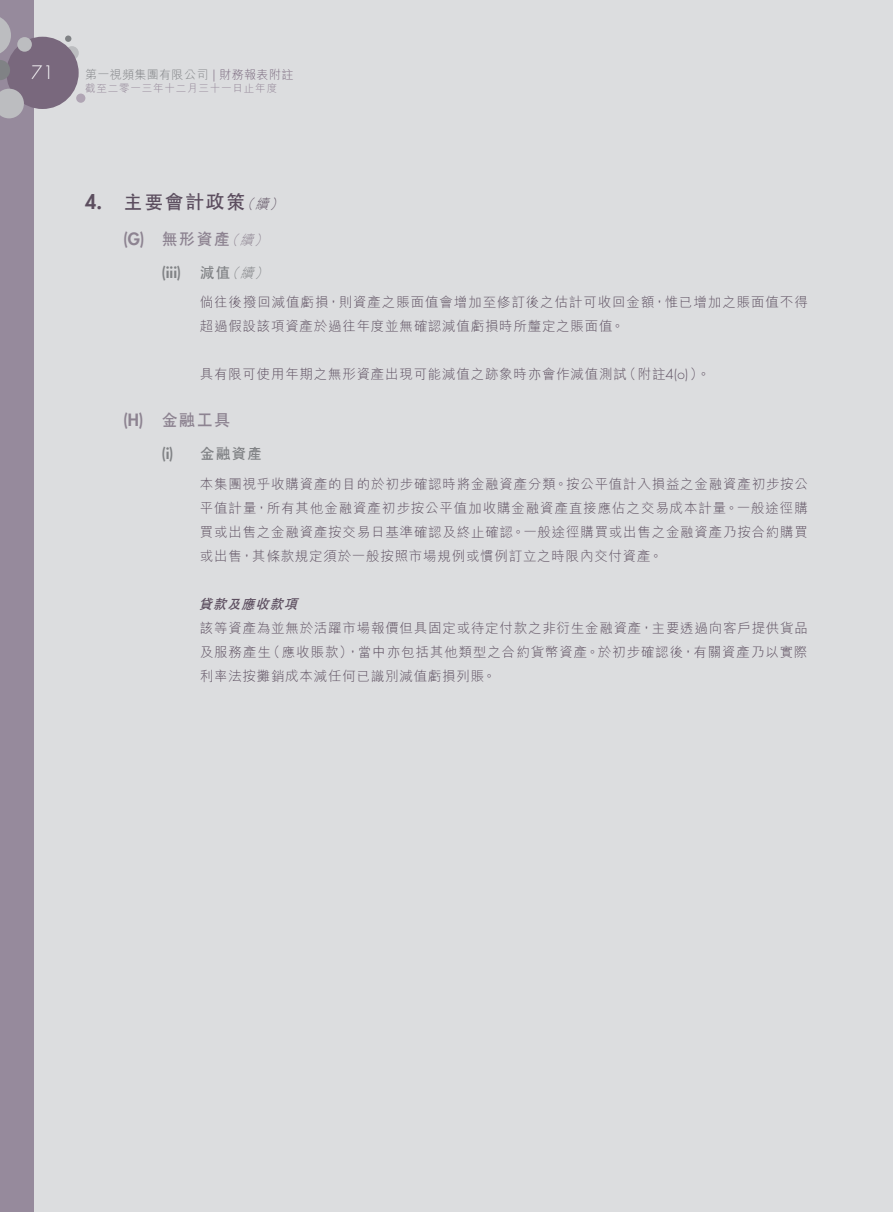
<style>
.page{position:relative;width:893px;height:1212px;background:#dcdddf}
.page>*{position:absolute;margin:0;border:0;box-sizing:border-box;transform-origin:0 0}
.Heading_1{font:700 19.5px "C Hei 2 HK";letter-spacing:.055em;color:#5c4e5f}
.Heading_1-2{font:800 19.5px "Futura Std";color:#5c4e5f}
.t1{font:300 18px "Futura Std";color:#fff}
.Heading_2{font:700 16.5px "C Hei 2 HK";letter-spacing:.055em;color:#8d8391}
.Heading_2-2{font:800 16.5px "Futura Std";color:#8d8391}
.Heading_3{font:800 15px "Futura Std";color:#808285}
.Heading_3-2{font:700 15px "C Hei 2 HK";letter-spacing:.055em;color:#808285}
.Body_Text{font:300 13.5px/24px "M Hei HK";letter-spacing:.055em;color:#5c4e5f}
.Heading_4{font:italic 700 13.5px "C Hei 2 HK";color:#5c4e5f}
.Heading_1-3{font:italic 300 13.5px "M Hei HK";color:#5c4e5f}
.Heading_2-3{font:italic 300 13.5px "M Hei HK";color:#8d8391}
.Heading_3-3{font:italic 300 13.5px "M Hei HK";color:#808285}
.t2{font:300 12px "M Hei HK";letter-spacing:.03em;color:#808285}
.t3{font:300 10.5px "M Hei HK";letter-spacing:.08em;color:#918395}
.s1{font-family:"Futura Std";color:#79687d}
.s2{color:#79687d}
.s3{font-family:"Futura Std"}
</style>
<div class="page">
<div style="left:0;top:0;width:34px;height:1212px;background:#968a9c"></div>
<div style="left:65px;top:46px;width:14px;height:14px;background:#bcbdc0;border-radius:50%"></div>
<div style="left:6px;top:37px;width:73px;height:72px;background:#79687d;border-radius:50%"></div>
<svg style="left:0;top:89px;width:24px;height:29px"></svg>
<svg style="left:0;top:17px;width:11px;height:63px"></svg>
<svg style="left:65px;top:36px;width:6px;height:6px"></svg>
<div style="left:17px;top:37px;width:15px;height:15px;background:#bcbdc0;border-radius:50%"></div>
<div style="left:76px;top:94px;width:9px;height:9px;background:#b0a5b4;border-radius:50%"></div>
<h2 class="t1" style="left:31px;top:61px;width:24px">71</h2>
<p class="t2" style="left:85px;top:68px;width:210px">第一視頻集團有限公司 <span class="s1">|</span> <span class="s2">財務報表附註</span></p>
<p class="t3" style="left:85px;top:83px;width:194px">截至二零一三年十二月三十一日止年度</p>
<p class="Heading_1-2" style="left:85px;top:189px;width:18px">4.</p>
<p class="Heading_1" style="left:123px;top:192px;width:124px">主要會計政策</p>
<p class="Heading_1-3" style="left:255px;top:197px;width:19px">續</p>
<p class="Heading_1-3" style="left:240px;top:197px;width:19px">（</p>
<p class="Heading_1-3" style="left:269px;top:197px;width:19px">(</p>
<p class="Heading_2-2" style="left:123px;top:228px;width:23px">G( )</p>
<p class="Heading_2-2" style="left:123px;top:409px;width:22px">H( )</p>
<p class="Heading_2" style="left:162px;top:230px;width:70px">無形資產</p>
<p class="Heading_2-3" style="left:240px;top:233px;width:19px">續</p>
<p class="Heading_2-3" style="left:225px;top:233px;width:19px">（</p>
<p class="Heading_2-3" style="left:254px;top:233px;width:19px">(</p>
<p class="Heading_3" style="left:162px;top:263px;width:21px">(iii)</p>
<p class="Heading_3-2" style="left:200px;top:265px;width:32px">減值</p>
<p class="Heading_3-3" style="left:240px;top:266px;width:19px">續</p>
<p class="Heading_3-3" style="left:225px;top:266px;width:19px">（</p>
<p class="Heading_3-3" style="left:254px;top:266px;width:19px">(</p>
<p class="Body_Text" style="left:200px;top:290px;width:609px">倘往後撥回減值虧損，則資產之賬面值會增加至修訂後之估計可收回金額，惟已增加之賬面值不得超過假設該項資產於過往年度並無確認減值虧損時所釐定之賬面值。</p>
<p class="Body_Text" style="left:623px;top:362px;width:89px">（附註 <span class="s3">4</span> 。(<span class="s3">(o(</span></p>
<p class="Body_Text" style="left:200px;top:362px;width:428px">具有限可使用年期之無形資產出現可能減值之跡象時亦會作減值測試</p>
<p class="Heading_2" style="left:162px;top:412px;width:70px">金融工具</p>
<p class="Heading_3" style="left:162px;top:444px;width:14px">) i(</p>
<p class="Heading_3-2" style="left:200px;top:446px;width:64px">金融資產</p>
<p class="Body_Text" style="left:200px;top:471px;width:610px;text-align:justify">本集團視乎收購資產的目的於初步確認時將金融資產分類。按公平值計入損益之金融資產初步按公平值計量，所有其他金融資產初步按公平值加收購金融資產直接應佔之交易成本計量。一般途徑購買或出售之金融資產按交易日基準確認及終止確認。一般途徑購買或出售之金融資產乃按合約購買或出售，其條款規定須於一般按照市場規例或慣例訂立之時限內交付資產。</p>
<p class="Heading_4" style="left:198px;top:597px;width:104px">貸款及應收款項</p>
<p class="Body_Text" style="left:200px;top:615px;width:610px;text-align:right">該等資產為並無於活躍市場報價但具固定或待定付款之非衍生金融資產，主要透過向客戶提供貨品（應收賬款，）當中亦包括其他類型之合約貨幣資產。於初步確認後，有關資產乃以實際</p>
<p class="Body_Text" style="left:200px;top:639px;width:298px">及服務產生<br>利率法按攤銷成本減任何已識別減值虧損列賬。</p>
</div>
